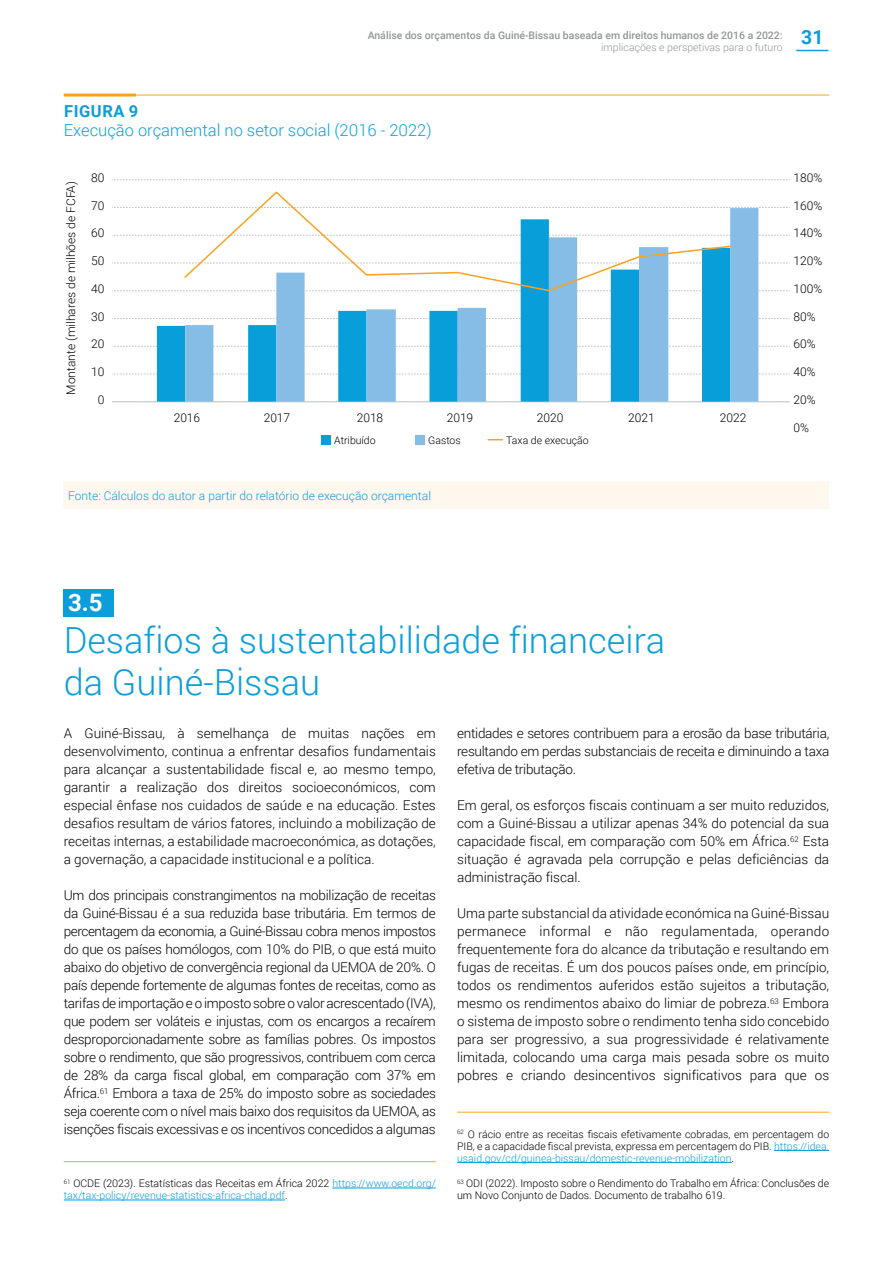
<style>
.page{position:relative;width:893px;height:1263px;background:#fff}
.page>*{position:absolute;margin:0;border:0;box-sizing:border-box;transform-origin:0 0}
.t1{font:300 36px/42px "Roboto";color:#0c9eda}
.t2{font:700 24px "Roboto";color:#fff}
.t3{font:300 16.5px "Roboto";color:#0c9eda}
.t4{font:700 16.5px "Roboto";letter-spacing:.035em;color:#0c9eda}
.t5{font:300 13.5px/18px "Roboto";color:#000;text-align:justify}
.t6{font:300 12px "Roboto";color:#000}
.t7{font:300 12px "Roboto";color:#0c9eda}
.t8{font:300 10.5px/12px "Roboto";color:#000;text-align:justify}
.t9{font:300 10.5px/12px "Roboto";color:#0c9eda}
.t10{font:500 10.5px/12.6px "Roboto";color:#939598}
.s1{font-weight:700;font-size:19.5px;color:#0c9eda}
.s2{font-weight:300}
.s3{color:#000}
.s4{color:#0c9eda}
</style>
<div class="page">
<hr style="left:796px;top:50px;width:32px;height:1px;background:#0c9eda">
<div style="left:64px;top:589px;width:50px;height:27px;background:#0c9eda"></div>
<hr style="left:64px;top:95px;width:765px;height:1px;background:#faa41d">
<hr style="left:64px;top:94px;width:72px;height:3px;background:#faa41d">
<div style="left:64px;top:482px;width:765px;height:27px;background:#fff8ef"></div>
<hr style="left:64px;top:1161px;width:372px;height:1px;background:#faa41d">
<hr style="left:332px;top:1188px;width:104px;height:1px;background:#0c9eda">
<hr style="left:64px;top:1200px;width:221px;height:1px;background:#0c9eda">
<hr style="left:457px;top:1112px;width:372px;height:1px;background:#faa41d">
<hr style="left:774px;top:1150px;width:55px;height:1px;background:#0c9eda">
<hr style="left:457px;top:1162px;width:275px;height:1px;background:#0c9eda">
<hr style="left:112px;top:401px;width:678px;height:1px;background:#bcbec0">
<svg style="left:112px;top:374px;width:678px;height:1px"></svg>
<svg style="left:112px;top:207px;width:678px;height:1px"></svg>
<svg style="left:112px;top:179px;width:678px;height:1px"></svg>
<svg style="left:112px;top:290px;width:678px;height:1px"></svg>
<svg style="left:112px;top:263px;width:678px;height:1px"></svg>
<svg style="left:112px;top:318px;width:678px;height:1px"></svg>
<svg style="left:112px;top:235px;width:678px;height:1px"></svg>
<svg style="left:112px;top:346px;width:678px;height:1px"></svg>
<div style="left:415px;top:435px;width:10px;height:9px;background:#85bde7"></div>
<div style="left:321px;top:435px;width:10px;height:9px;background:#079ed9"></div>
<svg style="left:488px;top:439px;width:14px;height:1px"></svg>
<svg style="left:157px;top:234px;width:28px;height:168px"></svg>
<svg style="left:185px;top:208px;width:573px;height:194px"></svg>
<svg style="left:183px;top:191px;width:549px;height:101px"></svg>
<p class="t10" style="left:601px;top:28px;width:224px;text-indent:-234px">Análise dos orçamentos da Guiné-Bissau baseada em direitos humanos de 2016 a 2022: <span class="s1">31 </span><span class="s2">implicações e perspetivas para o futuro</span></p>
<p class="t4" style="left:64px;top:100px;width:76px">FIGURA 9</p>
<p class="t3" style="left:64px;top:119px;width:369px">Execução orçamental no setor social (2016 - 2022)</p>
<p class="t6" style="left:62px;top:395px;width:215px;rotate:-90deg">Montante (milhares de milhões de FCFA)</p>
<p class="t6" style="left:91px;top:169px;width:15px">80</p>
<p class="t6" style="left:91px;top:197px;width:15px">70</p>
<p class="t6" style="left:91px;top:225px;width:15px">60</p>
<p class="t6" style="left:91px;top:252px;width:15px">50</p>
<p class="t6" style="left:91px;top:280px;width:15px">40</p>
<p class="t6" style="left:91px;top:308px;width:15px">30</p>
<p class="t6" style="left:91px;top:336px;width:15px">20</p>
<p class="t6" style="left:91px;top:363px;width:15px">10</p>
<p class="t6" style="left:98px;top:391px;width:8px">0</p>
<p class="t6" style="left:174px;top:410px;width:28px">2016</p>
<p class="t6" style="left:264px;top:410px;width:28px">2017</p>
<p class="t6" style="left:357px;top:410px;width:28px">2018</p>
<p class="t6" style="left:447px;top:410px;width:28px">2019</p>
<p class="t6" style="left:537px;top:410px;width:28px">2020</p>
<p class="t6" style="left:628px;top:410px;width:28px">2021</p>
<p class="t6" style="left:720px;top:410px;width:28px">2022</p>
<p class="t8" style="left:334px;top:434px;width:43px">Atribuído</p>
<p class="t8" style="left:428px;top:434px;width:34px">Gastos</p>
<p class="t8" style="left:506px;top:434px;width:84px">Taxa de execução</p>
<p class="t7" style="left:68px;top:487px;width:365px">Fonte: Cálculos do autor a partir do relatório de execução orçamental</p>
<h2 class="t2" style="left:68px;top:586px;width:36px">3.5</h2>
<h1 class="t1" style="left:64px;top:618px;width:603px">Desafios à sustentabilidade financeira da Guiné-Bissau</h1>
<p class="t6" style="left:794px;top:169px;width:30px">180%</p>
<p class="t6" style="left:794px;top:197px;width:30px">160%</p>
<p class="t6" style="left:794px;top:225px;width:30px">140%</p>
<p class="t6" style="left:794px;top:252px;width:30px">120%</p>
<p class="t6" style="left:794px;top:280px;width:30px">100%</p>
<p class="t6" style="left:794px;top:308px;width:24px">80%</p>
<p class="t6" style="left:794px;top:336px;width:24px">60%</p>
<p class="t6" style="left:794px;top:363px;width:24px">40%</p>
<p class="t6" style="left:794px;top:391px;width:24px">20%</p>
<p class="t6" style="left:794px;top:419px;width:17px">0%</p>
<p class="t5" style="left:64px;top:724px;width:374px">A Guiné-Bissau, à semelhança de muitas nações em desenvolvimento, continua a enfrentar desafios fundamentais para alcançar a sustentabilidade fiscal e, ao mesmo tempo, garantir a realização dos direitos socioeconómicos, com especial ênfase nos cuidados de saúde e na educação. Estes desafios resultam de vários fatores, incluindo a mobilização de receitas internas, a estabilidade macroeconómica, as dotações, a governação, a capacidade institucional e a política.</p>
<p class="t5" style="left:64px;top:886px;width:374px">Um dos principais constrangimentos na mobilização de receitas da Guiné-Bissau é a sua reduzida base tributária. Em termos de percentagem da economia, a Guiné-Bissau cobra menos impostos do que os países homólogos, com 10% do PIB, o que está muito abaixo do objetivo de convergência regional da UEMOA de 20%. O país depende fortemente de algumas fontes de receitas, como as tarifas de importação e o imposto sobre o valor acrescentado (IVA), que podem ser voláteis e injustas, com os encargos a recaírem desproporcionadamente sobre as famílias pobres. Os impostos sobre o rendimento, que são progressivos, contribuem com cerca de 28% da carga fiscal global, em comparação com 37% em África.<sup>61</sup> Embora a taxa de 25% do imposto sobre as sociedades seja coerente com o nível mais baixo dos requisitos da UEMOA, as isenções fiscais excessivas e os incentivos concedidos a algumas</p>
<p class="t9" style="left:64px;top:1177px;width:374px"><sup>61</sup> <span class="s3">OCDE (2023). Estatísticas das Receitas em África 2022</span> https://www.oecd.org/ tax/tax-policy/revenue-statistics-africa-chad.pdf<span class="s3">.</span></p>
<p class="t5" style="left:457px;top:724px;width:374px">entidades e setores contribuem para a erosão da base tributária, resultando em perdas substanciais de receita e diminuindo a taxa efetiva de tributação.</p>
<p class="t5" style="left:457px;top:796px;width:374px">Em geral, os esforços fiscais continuam a ser muito reduzidos, com a Guiné-Bissau a utilizar apenas 34% do potencial da sua capacidade fiscal, em comparação com 50% em África.<sup>62</sup> Esta situação é agravada pela corrupção e pelas deficiências da administração fiscal.</p>
<p class="t5" style="left:457px;top:904px;width:374px">Uma parte substancial da atividade económica na Guiné‑Bissau permanece informal e não regulamentada, operando frequentemente fora do alcance da tributação e resultando em fugas de receitas. É um dos poucos países onde, em princípio, todos os rendimentos auferidos estão sujeitos a tributação, mesmo os rendimentos abaixo do limiar de pobreza.<sup>63</sup> Embora o sistema de imposto sobre o rendimento tenha sido concebido para ser progressivo, a sua progressividade é relativamente limitada, colocando uma carga mais pesada sobre os muito pobres e criando desincentivos significativos para que os</p>
<p class="t8" style="left:457px;top:1127px;width:374px"><sup>62</sup> O rácio entre as receitas fiscais efetivamente cobradas, em percentagem do PIB, e a capacidade fiscal prevista, expressa em percentagem do PIB. <span class="s4">https://idea. usaid.gov/cd/guinea-bissau/domestic-revenue-mobilization</span>.</p>
<p class="t8" style="left:457px;top:1177px;width:374px"><sup>63</sup> ODI (2022). Imposto sobre o Rendimento do Trabalho em África: Conclusões de um Novo Conjunto de Dados. Documento de trabalho 619.</p>
</div>
